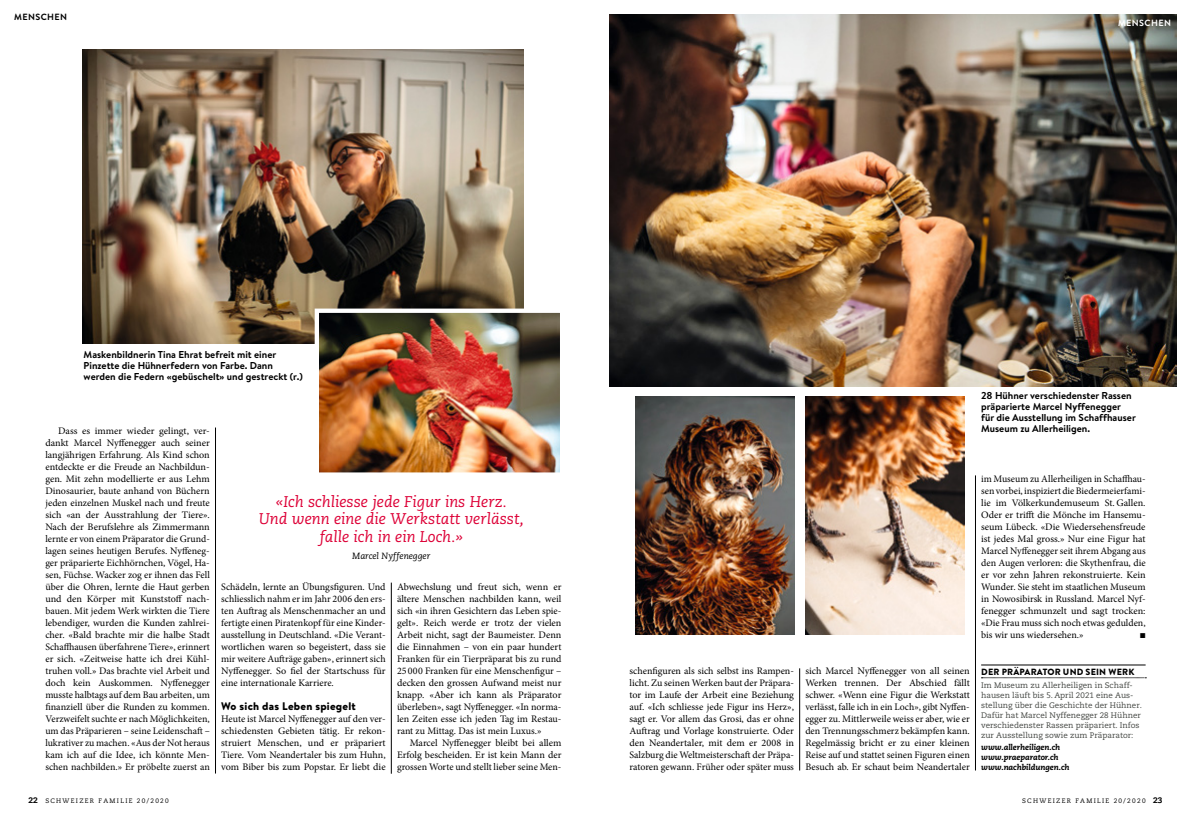
<style>
.page{position:relative;width:1191px;height:823px;background:#fff}
.page>*{position:absolute;margin:0;border:0;box-sizing:border-box;transform-origin:0 0}
.QUOTE_Caeci_15_5pt_x{font:italic 15.5px/17.5px "Caecilia";color:#dd0037;text-align:center}
._230_Zwischentitel_B{font:900 11px "Brandon Text";letter-spacing:.02em;color:#000}
._220_GS3sp_mEinz_x08{font:10px/12px "Minion Pro";color:#000;text-align:justify}
._220_GS3sp_oEinz_x08{font:10px/12px "Minion Pro";color:#000;text-align:justify}
._300_Legende_10pt_x1{font:700 10px/11px "Brandon Text";color:#000}
.HINWEIS_Brd_Titel_x1{font:900 9px "Brandon Grotesque";letter-spacing:.02em;color:#000}
._220_GS3sp_mEinz_x08-2{font:italic 9px "Caecilia";letter-spacing:-.005em;color:#000}
.t1{font:700 9px "Brandon Grotesque";letter-spacing:.04em;color:#000}
.RUBRIKTITEL_klein_Br{font:700 9px "Brandon Grotesque";letter-spacing:.04em;color:#fff}
.HINWEIS_Caeci_Text_x{font:8px/10px "Caecilia";color:#444743}
.HINWEIS_Caeci_Text_x-2{font:italic 800 8px/10px "Caecilia";letter-spacing:-.01em;color:#000}
.PAGINA_8pt_Zahl_x08{font:800 8px "Caecilia";color:#000}
._900_Schlusspunkt{font:7px "Zapf Dingbats Std";color:#000}
.PAGINA_6_5pt_Text_x0{font:6.5px "Caecilia";letter-spacing:.2em;color:#000}
.s1{font-weight:800;font-size:8px}
</style>
<div class="page">
<img style="left:83px;top:50px;width:440px;height:293px">
<img style="left:320px;top:313px;width:239px;height:158px">
<div style="left:315px;top:308px;width:249px;height:168px;border:4px solid #fff"></div>
<img style="left:635px;top:396px;width:159px;height:238px">
<img style="left:805px;top:396px;width:159px;height:238px">
<img style="left:609px;top:14px;width:567px;height:372px">
<hr style="left:799px;top:668px;width:1px;height:102px;background:#000">
<hr style="left:391px;top:582px;width:1px;height:191px;background:#000">
<hr style="left:975px;top:475px;width:1px;height:295px;background:#000">
<hr style="left:215px;top:427px;width:1px;height:346px;background:#000">
<hr style="left:981px;top:664px;width:164px;height:1px;background:#000">
<svg style="left:981px;top:677px;width:165px;height:1px"></svg>
<p class="t1" style="left:14px;top:11px;width:54px">MENSCHEN</p>
<p class="RUBRIKTITEL_klein_Br" style="left:1118px;top:17px;width:54px">MENSCHEN</p>
<p class="_300_Legende_10pt_x1" style="left:84px;top:349px;width:221px">Maskenbildnerin Tina Ehrat befreit mit einer<br>Pinzette die Hühnerfedern von Farbe. Dann werden die Federn «gebüschelt» und gestreckt (r.)</p>
<p class="_220_GS3sp_mEinz_x08" style="left:45px;top:424px;width:166px;text-indent:13px">Dass es immer wieder gelingt, ver&shy;dankt Marcel Nyffenegger auch seiner langjährigen Erfahrung. Als Kind schon entdeckte er die Freude an Nachbildun&shy;gen. Mit zehn modellierte er aus Lehm Dinosaurier, baute anhand von Büchern jeden einzelnen Muskel nach und freute sich «an der Ausstrahlung der Tiere».<br>Nach der Berufslehre als Zimmermann lernte er von einem Präparator die Grund&shy;lagen seines heutigen Berufes. Nyffeneg&shy;ger präparierte Eichhörnchen, Vögel, Ha&shy;sen, Füchse. Wacker zog er ihnen das Fell über die Ohren, lernte die Haut gerben und den Körper mit Kunststoff nach&shy;bauen. Mit jedem Werk wirkten die Tiere lebendiger, wurden die Kunden zahlrei&shy;cher. «Bald brachte mir die halbe Stadt Schaffhausen überfahrene Tiere», erinnert er sich. «Zeitweise hatte ich drei Kühl&shy;truhen voll.» Das brachte viel Arbeit und doch kein Auskommen. Nyffenegger musste halbtags auf dem Bau arbeiten, um finanziell über die Runden zu kommen.<br>Verzweifelt suchte er nach Möglichkeiten, um das Präparieren – seine Leidenschaft – lukrativer zu machen. «Aus der Not heraus kam ich auf die Idee, ich könnte Men&shy;schen nachbilden.» Er pröbelte zuerst an</p>
<p class="QUOTE_Caeci_15_5pt_x" style="left:259px;top:492px;width:266px">«Ich schliesse jede Figur ins Herz.<br>Und wenn eine die Werkstatt verlässt, falle ich in ein Loch.»</p>
<p class="_220_GS3sp_mEinz_x08-2" style="left:352px;top:550px;width:80px">Marcel Nyffenegger</p>
<p class="_220_GS3sp_mEinz_x08" style="left:221px;top:580px;width:166px">Schädeln, lernte an Übungsfiguren. Und schliesslich nahm er im Jahr 2006 den ers&shy;ten Auftrag als Menschenmacher an und fertigte einen Piratenkopf für eine Kinder&shy;ausstellung in Deutschland. «Die Verant&shy;wortlichen waren so begeistert, dass sie mir weitere Aufträge gaben», erinnert sich Nyffenegger. So fiel der Startschuss für eine internationale Karriere.</p>
<p class="_230_Zwischentitel_B" style="left:221px;top:698px;width:136px">Wo sich das Leben spiegelt</p>
<p class="_220_GS3sp_oEinz_x08" style="left:221px;top:712px;width:166px">Heute ist Marcel Nyffenegger auf den ver&shy;schiedensten Gebieten tätig. Er rekon&shy;struiert Menschen, und er präpariert Tiere. Vom Neandertaler bis zum Huhn, vom Biber bis zum Popstar. Er liebt die</p>
<p class="_220_GS3sp_oEinz_x08" style="left:397px;top:580px;width:166px">Abwechslung und freut sich, wenn er ältere Menschen nachbilden kann, weil sich «in ihren Gesichtern das Leben spie&shy;gelt». Reich werde er trotz der vielen Arbeit nicht, sagt der Baumeister. Denn die Einnahmen – von ein paar hundert Franken für ein Tierpräparat bis zu rund 25 000 Franken für eine Menschenfigur – decken den grossen Aufwand meist nur knapp. «Aber ich kann als Präparator überleben», sagt Nyffenegger. «In norma&shy;len Zeiten esse ich jeden Tag im Restau&shy;rant zu Mittag. Das ist mein Luxus.»</p>
<p class="_220_GS3sp_mEinz_x08" style="left:397px;top:736px;width:166px;text-indent:13px">Marcel Nyffenegger bleibt bei allem Erfolg bescheiden. Er ist kein Mann der grossen Worte und stellt lieber seine Men-</p>
<p class="_300_Legende_10pt_x1" style="left:981px;top:390px;width:156px">28 Hühner verschiedenster Rassen präparierte Marcel Nyffenegger für die Ausstellung im Schaffhauser<br>Museum zu Allerheiligen.</p>
<p class="_220_GS3sp_mEinz_x08" style="left:629px;top:664px;width:166px">schenfiguren als sich selbst ins Rampen&shy;licht. Zu seinen Werken baut der Präpara&shy;tor im Laufe der Arbeit eine Beziehung auf. «Ich schliesse jede Figur ins Herz», sagt er. Vor allem das Grosi, das er ohne Auftrag und Vorlage konstruierte. Oder den Neandertaler, mit dem er 2008 in Salzburg die Weltmeisterschaft der Präpa&shy;ratoren gewann. Früher oder später muss</p>
<p class="_220_GS3sp_mEinz_x08" style="left:805px;top:664px;width:166px">sich Marcel Nyffenegger von all seinen Werken trennen. Der Abschied fällt schwer. «Wenn eine Figur die Werkstatt verlässt, falle ich in ein Loch», gibt Nyffen&shy;egger zu. Mittlerweile weiss er aber, wie er den Trennungsschmerz bekämpfen kann.<br>Regelmässig bricht er zu einer kleinen Reise auf und stattet seinen Figuren einen Besuch ab. Er schaut beim Neandertaler</p>
<p class="_220_GS3sp_mEinz_x08" style="left:981px;top:472px;width:166px">im Museum zu Allerheiligen in Schaffhau&shy;sen vorbei, inspiziert die Biedermeierfami&shy;lie im Völkerkundemuseum St. Gallen.<br>Oder er trifft die Mönche im Hansemu&shy;seum Lübeck. «Die Wiedersehensfreude ist jedes Mal gross.» Nur eine Figur hat Marcel Nyffenegger seit ihrem Abgang aus den Augen verloren: die Skythenfrau, die er vor zehn Jahren rekonstruierte. Kein Wunder. Sie steht im staatlichen Museum in Nowosibirsk in Russland. Marcel Nyf&shy;fenegger schmunzelt und sagt trocken: «Die Frau muss sich noch etwas gedulden, bis wir uns wiedersehen.»</p>
<p class="_900_Schlusspunkt" style="left:1140px;top:632px;width:7px">■</p>
<p class="HINWEIS_Brd_Titel_x1" style="left:981px;top:664px;width:155px">DER PRÄPARATOR UND SEIN WERK</p>
<p class="HINWEIS_Caeci_Text_x" style="left:981px;top:679px;width:162px">Im Museum zu Allerheiligen in Schaff&shy;hausen läuft bis 5. April 2021 eine Aus&shy;stellung über die Geschichte der Hühner.<br>Dafür hat Marcel Nyffenegger 28 Hühner verschiedenster Rassen präpariert. Infos zur Ausstellung sowie zum Präparator:</p>
<p class="HINWEIS_Caeci_Text_x-2" style="left:981px;top:742px;width:90px">www.allerheiligen.ch www.praeparator.ch www.nachbildungen.ch</p>
<p class="PAGINA_6_5pt_Text_x0" style="left:28px;top:796px;width:142px"><span class="s1">22</span> SCHWEIZER FAMILIE 20/2020</p>
<p class="PAGINA_6_5pt_Text_x0" style="left:1022px;top:796px;width:125px">SCHWEIZER FAMILIE 20/2020</p>
<p class="PAGINA_8pt_Zahl_x08" style="left:1153px;top:794px;width:11px">23</p>
</div>
